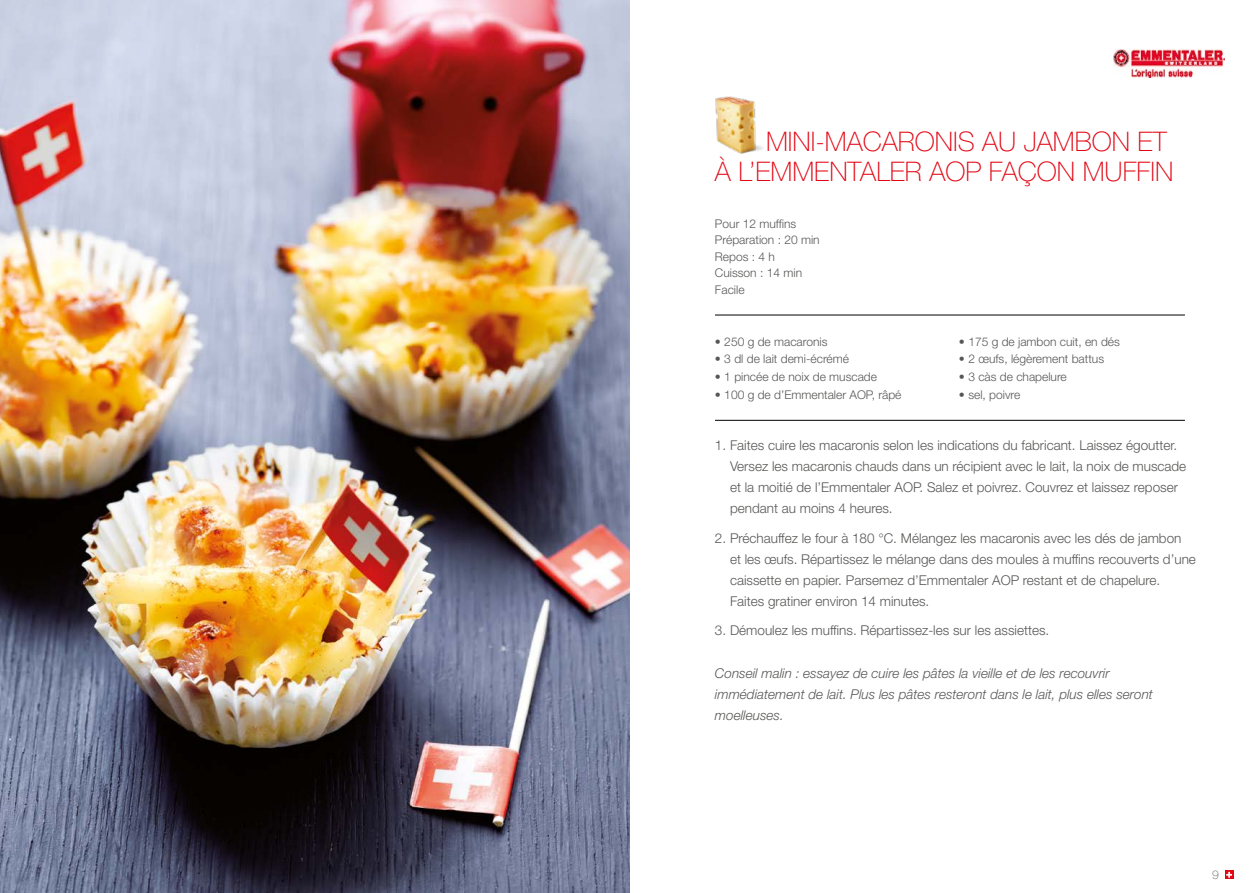
<style>
.page{position:relative;width:1259px;height:893px;background:#fff}
.page>*{position:absolute;margin:0;border:0;box-sizing:border-box;transform-origin:0 0}
.t1{font:100 27px/30px "Helvetica Neue LT Std";color:#e30613;text-align:right}
.t2{font:300 13.5px/21px "Helvetica Neue LT Std";color:#575756}
.t3{font:italic 300 13.5px/21px "Helvetica Neue LT Std";color:#575756}
.t4{font:300 12px/16.5px "Helvetica Neue LT Std";color:#575756}
.t5{font:100 12px "Helvetica Neue LT Std";color:#575756}
</style>
<div class="page">
<img style="left:1113px;top:50px;width:112px;height:27px">
<svg style="left:1225px;top:870px;width:8px;height:9px"></svg>
<svg style="left:1226px;top:872px;width:6px;height:6px"></svg>
<img style="left:0;top:0;width:629px;height:893px">
<hr style="left:715px;top:315px;width:470px;height:1px;background:#000">
<hr style="left:715px;top:420px;width:470px;height:1px;background:#000">
<img style="left:715px;top:96px;width:48px;height:58px">
<h1 class="t1" style="left:715px;top:126px;width:460px">MINI-MACARONIS AU JAMBON ET<br>À L’EMMENTALER AOP FAÇON MUFFIN</h1>
<p class="t4" style="left:715px;top:215px;width:106px">Pour 12 muffins<br>Préparation : 20 min<br>Repos : 4 h<br>Cuisson : 14 min<br>Facile</p>
<p class="t4" style="left:959px;top:333px;width:162px">• 175 g de jambon cuit, en dés</p>
<p class="t4" style="left:959px;top:351px;width:147px">• 2 œufs, légèrement battus</p>
<p class="t4" style="left:959px;top:368px;width:109px">• 3 càs de chapelure</p>
<p class="t4" style="left:959px;top:386px;width:63px">• sel, poivre</p>
<p class="t2" style="left:730px;top:435px;width:458px;text-indent:-15px">1. Faites cuire les macaronis selon les indications du fabricant. Laissez égoutter.<br>Versez les macaronis chauds dans un récipient avec le lait, la noix de muscade et la moitié de l’Emmentaler AOP. Salez et poivrez. Couvrez et laissez reposer pendant au moins 4 heures.</p>
<p class="t2" style="left:730px;top:527px;width:467px;text-indent:-15px">2. Préchauffez le four à 180 °C. Mélangez les macaronis avec les dés de jambon<br>et les œufs. Répartissez le mélange dans des moules à muffins recouverts d’une caissette en papier. Parsemez d’Emmentaler AOP restant et de chapelure.<br>Faites gratiner environ 14 minutes.</p>
<p class="t2" style="left:715px;top:620px;width:336px">3. Démoulez les muffins. Répartissez-les sur les assiettes.</p>
<p class="t3" style="left:715px;top:662px;width:439px">Conseil malin : essayez de cuire les pâtes la vieille et de les recouvrir immédiatement de lait. Plus les pâtes resteront dans le lait, plus elles seront moelleuses.</p>
<p class="t4" style="left:715px;top:333px;width:114px">• 250 g de macaronis</p>
<p class="t4" style="left:715px;top:351px;width:136px">• 3 dl de lait demi-écrémé</p>
<p class="t4" style="left:715px;top:368px;width:164px">• 1 pincée de noix de muscade</p>
<p class="t4" style="left:715px;top:386px;width:188px">• 100 g de d’Emmentaler AOP, râpé</p>
<p class="t5" style="left:1212px;top:868px;width:8px">9</p>
</div>
